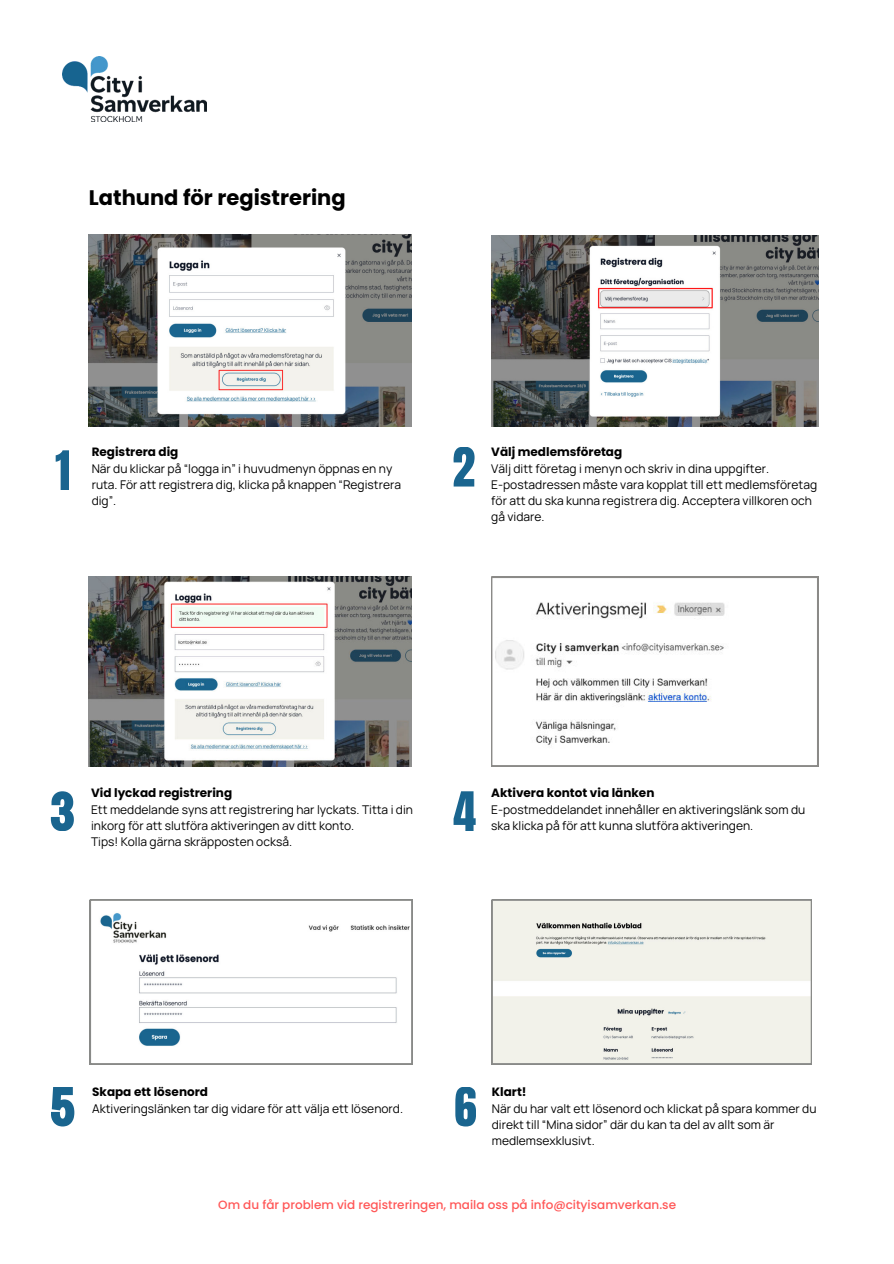
<style>
.page{position:relative;width:894px;height:1264px;background:#fff}
.page>*{position:absolute;margin:0;border:0;box-sizing:border-box;transform-origin:0 0}
.t1{font:700 21px "Poppins";color:#000}
.t2{font:12px/16px "Manrope";color:#000}
.t3{font:700 12px "Poppins";color:#000}
.t4{font:500 12px "Poppins";color:#ff5757}
</style>
<div class="page">
<img style="left:62px;top:57px;width:144px;height:64px">
<img style="left:89px;top:235px;width:322px;height:191px">
<img style="left:491px;top:235px;width:326px;height:191px">
<img style="left:89px;top:577px;width:322px;height:189px">
<svg style="left:491px;top:899px;width:320px;height:165px;background:#ebece5"></svg>
<svg style="left:56px;top:450px;width:13px;height:40px"></svg>
<svg style="left:453px;top:447px;width:21px;height:39px"></svg>
<svg style="left:51px;top:791px;width:23px;height:40px"></svg>
<svg style="left:453px;top:791px;width:22px;height:40px"></svg>
<svg style="left:51px;top:1087px;width:23px;height:39px"></svg>
<svg style="left:455px;top:1087px;width:21px;height:39px"></svg>
<svg style="left:90px;top:899px;width:322px;height:165px"></svg>
<svg style="left:491px;top:577px;width:326px;height:189px"></svg>
<h1 class="t1" style="left:89px;top:185px;width:258px">Lathund för registrering</h1>
<p class="t3" style="left:92px;top:445px;width:88px">Registrera dig</p>
<p class="t2" style="left:92px;top:460px;width:311px">När du klickar på “logga in” i huvudmenyn öppnas en ny ruta. För att registrera dig, klicka på knappen “Registrera dig”.</p>
<p class="t3" style="left:491px;top:445px;width:132px">Välj medlemsföretag</p>
<p class="t2" style="left:491px;top:460px;width:327px">Välj ditt företag i menyn och skriv in dina uppgifter.<br>E-postadressen måste vara kopplat till ett medlemsföretag för att du ska kunna registrera dig. Acceptera villkoren och gå vidare.</p>
<p class="t3" style="left:91px;top:786px;width:142px">Vid lyckad registrering</p>
<p class="t2" style="left:91px;top:801px;width:323px">Ett meddelande syns att registrering har lyckats. Titta i din inkorg för att slutföra aktiveringen av ditt konto.<br>Tips! Kolla gärna skräpposten också.</p>
<p class="t3" style="left:491px;top:786px;width:165px">Aktivera kontot via länken</p>
<p class="t2" style="left:491px;top:801px;width:315px">E-postmeddelandet innehåller en aktiveringslänk som du ska klicka på för att kunna slutföra aktiveringen.</p>
<p class="t3" style="left:92px;top:1085px;width:117px">Skapa ett lösenord</p>
<p class="t2" style="left:92px;top:1100px;width:312px">Aktiveringslänken tar dig vidare för att välja ett lösenord.</p>
<p class="t3" style="left:491px;top:1085px;width:36px">Klart!</p>
<p class="t2" style="left:491px;top:1100px;width:326px">När du har valt ett lösenord och klickat på spara kommer du direkt till “Mina sidor” där du kan ta del av allt som är medlemsexklusivt.</p>
<p class="t4" style="left:218px;top:1197px;width:459px">Om du får problem vid registreringen, maila oss på info@cityisamverkan.se</p>
</div>
